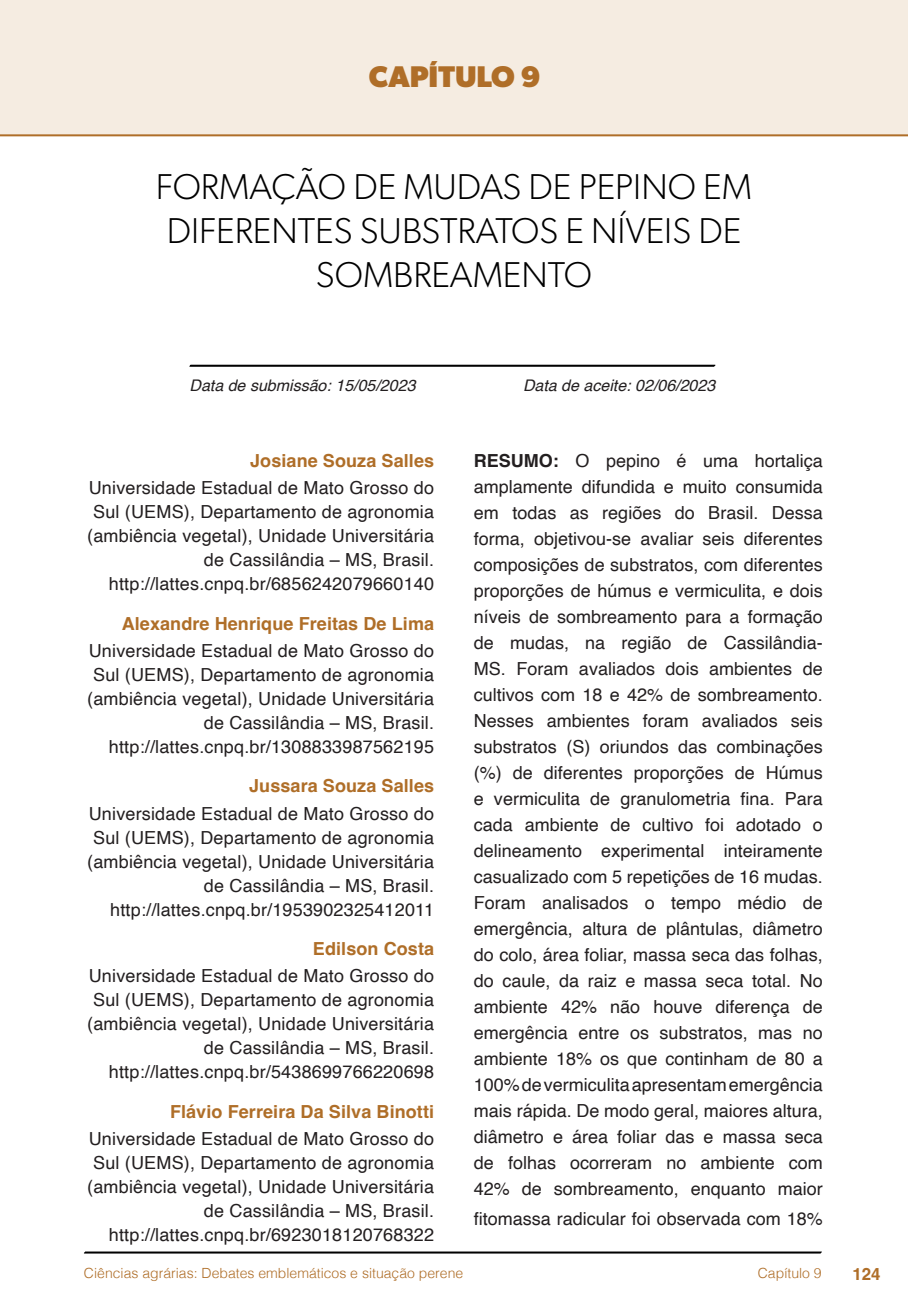
<style>
.page{position:relative;width:908px;height:1304px;background:#fff}
.page>*{position:absolute;margin:0;border:0;box-sizing:border-box;transform-origin:0 0}
.t1{font:300 36px/44px "Gibson";color:#000;text-align:center}
.t2{font:700 30px "Gibson";color:#af6e28}
.t3{font:18px/26px "Helvetica";letter-spacing:.01em;color:#231f20;text-align:right}
.t4{font:700 18px "Helvetica";letter-spacing:.005em;color:#af6e28}
.t5{font:700 16.8px "Helvetica";color:#af6e28}
.t6{font:italic 16px "Helvetica";color:#231f20}
.t7{font:300 14px "Helvetica";color:#af6e28}
.s1{font-weight:700}
</style>
<div class="page">
<svg style="left:84px;top:1251px;width:737px;height:3px;background:#515151"></svg>
<svg style="left:189px;top:364px;width:526px;height:3px;background:#4f4f4f"></svg>
<div style="left:0;top:0;width:907px;height:136px;background:#f5ece1"></div>
<div style="left:44px;top:72px;width:68px;height:61px;background:#f5ece1"></div>
<h2 class="t2" style="left:369px;top:58px;width:173px">CAPÍTULO 9</h2>
<h1 class="t1" style="left:156px;top:164px;width:597px">FORMAÇÃO DE MUDAS DE PEPINO EM<br>DIFERENTES SUBSTRATOS E NÍVEIS DE<br>SOMBREAMENTO</h1>
<p class="t6" style="left:189px;top:373px;width:227px">Data de submissão: 15/05/2023</p>
<p class="t6" style="left:523px;top:373px;width:194px">Data de aceite: 02/06/2023</p>
<p class="t4" style="left:250px;top:450px;width:185px">Josiane Souza Salles</p>
<p class="t3" style="left:87px;top:477px;width:348px;line-height:24px">Universidade Estadual de Mato Grosso do Sul (UEMS), Departamento de agronomia (ambiência vegetal), Unidade Universitária de Cassilândia – MS, Brasil. http://lattes.cnpq.br/6856242079660140</p>
<p class="t4" style="left:122px;top:612px;width:314px">Alexandre Henrique Freitas De Lima</p>
<p class="t3" style="left:87px;top:639px;width:348px;line-height:24px">Universidade Estadual de Mato Grosso do Sul (UEMS), Departamento de agronomia (ambiência vegetal), Unidade Universitária de Cassilândia – MS, Brasil. http://lattes.cnpq.br/1308833987562195</p>
<p class="t4" style="left:249px;top:775px;width:186px">Jussara Souza Salles</p>
<p class="t3" style="left:87px;top:802px;width:348px;line-height:24px">Universidade Estadual de Mato Grosso do Sul (UEMS), Departamento de agronomia (ambiência vegetal), Unidade Universitária de Cassilândia – MS, Brasil. http://lattes.cnpq.br/1953902325412011</p>
<p class="t4" style="left:313px;top:938px;width:123px">Edilson Costa</p>
<p class="t3" style="left:87px;top:965px;width:348px;line-height:24px">Universidade Estadual de Mato Grosso do Sul (UEMS), Departamento de agronomia (ambiência vegetal), Unidade Universitária de Cassilândia – MS, Brasil. http://lattes.cnpq.br/5438699766220698</p>
<p class="t4" style="left:170px;top:1100px;width:265px">Flávio Ferreira Da Silva Binotti</p>
<p class="t3" style="left:87px;top:1127px;width:348px;line-height:24px">Universidade Estadual de Mato Grosso do Sul (UEMS), Departamento de agronomia (ambiência vegetal), Unidade Universitária de Cassilândia – MS, Brasil. http://lattes.cnpq.br/6923018120768322</p>
<p class="t3" style="left:473px;top:448px;width:350px;text-align:justify"><span class="s1">RESUMO:</span> O pepino é uma hortaliça amplamente difundida e muito consumida em todas as regiões do Brasil. Dessa forma, objetivou-se avaliar seis diferentes composições de substratos, com diferentes proporções de húmus e vermiculita, e dois níveis de sombreamento para a formação de mudas, na região de Cassilândia-MS. Foram avaliados dois ambientes de cultivos com 18 e 42% de sombreamento.<br>Nesses ambientes foram avaliados seis substratos (S) oriundos das combinações (%) de diferentes proporções de Húmus e vermiculita de granulometria fina. Para cada ambiente de cultivo foi adotado o delineamento experimental inteiramente casualizado com 5 repetições de 16 mudas.<br>Foram analisados o tempo médio de emergência, altura de plântulas, diâmetro do colo, área foliar, massa seca das folhas, do caule, da raiz e massa seca total. No ambiente 42% não houve diferença de emergência entre os substratos, mas no ambiente 18% os que continham de 80 a 100% de vermiculita apresentam emergência mais rápida. De modo geral, maiores altura, diâmetro e área foliar das e massa seca de folhas ocorreram no ambiente com 42% de sombreamento, enquanto maior</p>
<p class="t3" style="left:473px;top:1206px;width:350px">fitomassa radicular foi observada com 18%</p>
<p class="t7" style="left:84px;top:1261px;width:380px">Ciências agrárias: Debates emblemáticos e situação perene</p>
<p class="t7" style="left:757px;top:1261px;width:65px">Capítulo 9</p>
<p class="t5" style="left:851px;top:1264px;width:30px">124</p>
</div>
